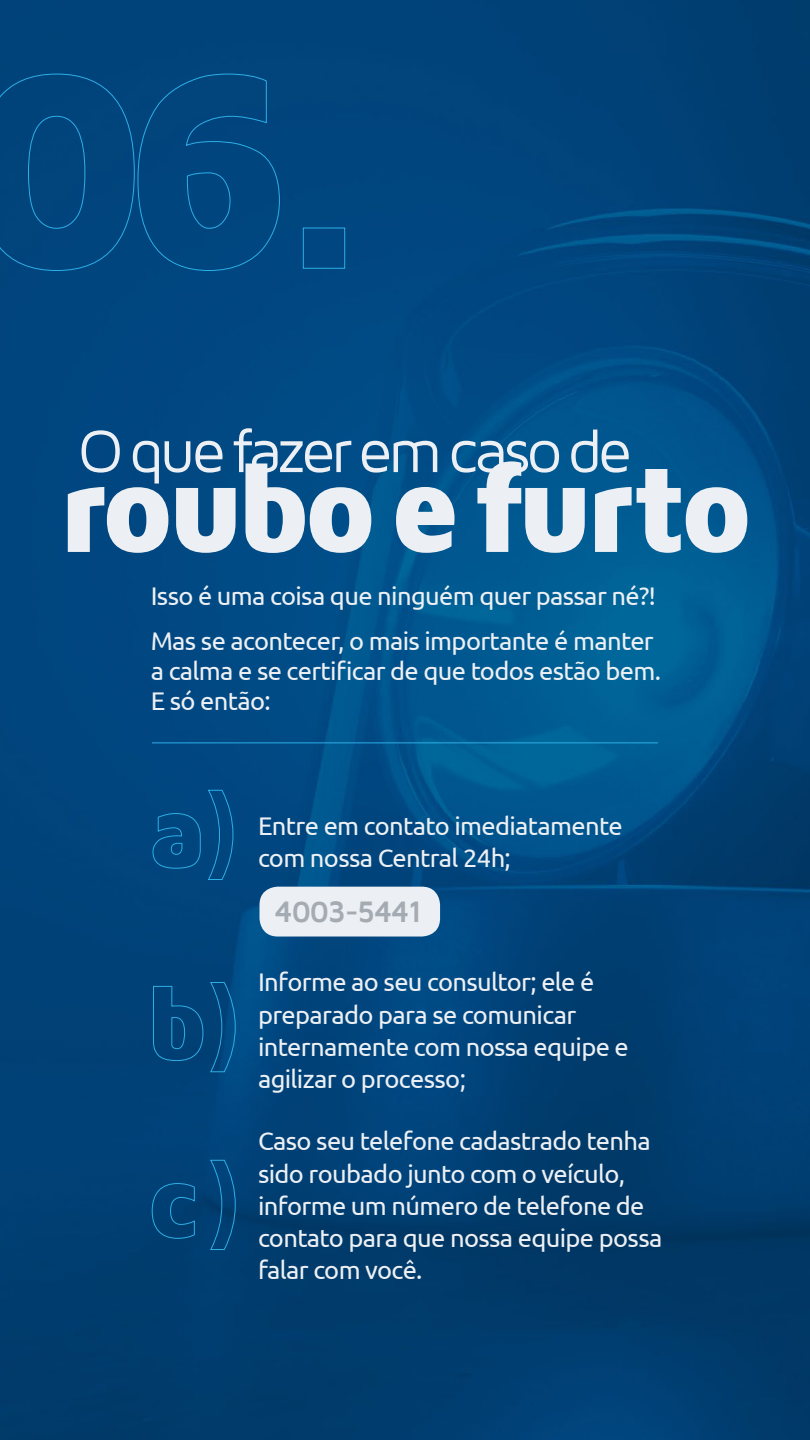
<style>
.page{position:relative;width:810px;height:1440px;background:#fff}
.page>*{position:absolute;margin:0;border:0;box-sizing:border-box;transform-origin:0 0}
.t1{font:900 128.18px "Maven Pro";letter-spacing:-.06em;color:#ecf0f4}
.t2{font:61.8px "Maven Pro";letter-spacing:-.07em;color:#ecf0f4}
.t3{font:700 30.38px "Maven Pro";letter-spacing:-.05em;color:#a4abb3}
.t4{font:25.5px/32.2px "Ubuntu";letter-spacing:-.025em;color:#ecf0f4}
</style>
<div class="page">
<img style="left:0;top:0;width:810px;height:1440px">
<div style="left:0;top:73px;width:280px;height:198px;background:#01457d"></div>
<div style="left:303px;top:228px;width:42px;height:41px;border:1px solid #2dafe6"></div>
<hr style="left:152px;top:742px;width:506px;height:1px;background:#2dafe6">
<svg style="left:152px;top:813px;width:49px;height:56px;background:#044e87"></svg>
<svg style="left:208px;top:790px;width:26px;height:90px;background:#044f88"></svg>
<svg style="left:153px;top:986px;width:51px;height:75px;background:#04497e"></svg>
<svg style="left:210px;top:982px;width:26px;height:91px;background:#044e85"></svg>
<svg style="left:152px;top:1183px;width:43px;height:56px;background:#04487c"></svg>
<svg style="left:210px;top:1160px;width:26px;height:90px;background:#04497e"></svg>
<div style="left:259px;top:887px;width:181px;height:50px;background:#ecf0f4;border-radius:18px"></div>
<h2 class="t2" style="left:78px;top:419px;width:556px">O que fazer em caso de</h2>
<h1 class="t1" style="left:58px;top:440px;width:697px">roubo e furto</h1>
<p class="t4" style="left:151px;top:572px;width:507px;line-height:45px">Isso é uma coisa que ninguém quer passar né?!<br>Mas se acontecer, o mais importante é manter</p>
<p class="t4" style="left:151px;top:655px;width:512px;line-height:30px">a calma e se certificar de que todos estão bem.<br>E só então:</p>
<p class="t4" style="left:258px;top:809px;width:366px">Entre em contato imediatamente com nossa Central 24h;</p>
<p class="t3" style="left:275px;top:896px;width:150px">4003-5441</p>
<p class="t4" style="left:258px;top:965px;width:372px">Informe ao seu consultor; ele é preparado para se comunicar internamente com nossa equipe e agilizar o processo;</p>
<p class="t4" style="left:258px;top:1124px;width:406px">Caso seu telefone cadastrado tenha sido roubado junto com o veículo, informe um número de telefone de contato para que nossa equipe possa falar com você.</p>
</div>
